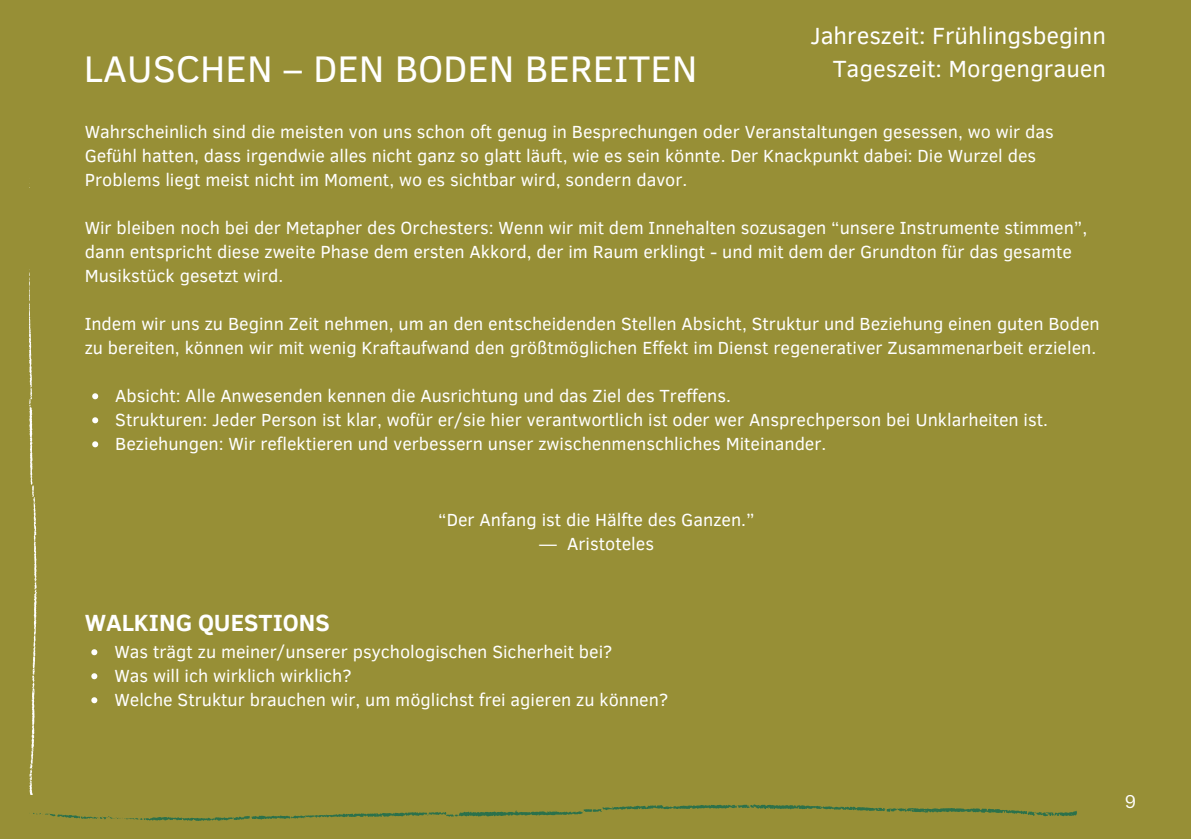
<style>
.page{position:relative;width:1191px;height:839px;background:#fff}
.page>*{position:absolute;margin:0;border:0;box-sizing:border-box;transform-origin:0 0}
.t1{font:38px "Clear Sans";color:#fff}
.t2{font:24px/33px "Clear Sans";color:#fff;text-align:right}
.t3{font:700 24px "Clear Sans";color:#fff}
.t4{font:18px/24px "Clear Sans";color:#fff}
.t5{font:18px "Canva Sans";color:#fff}
</style>
<div class="page">
<div style="left:0;top:0;width:1191px;height:838px;background:#978f36"></div>
<svg style="left:33px;top:804px;width:1043px;height:16px"></svg>
<svg style="left:29px;top:269px;width:8px;height:526px"></svg>
<svg style="left:92px;top:393px;width:6px;height:6px"></svg>
<svg style="left:92px;top:417px;width:6px;height:6px"></svg>
<svg style="left:92px;top:441px;width:6px;height:6px"></svg>
<svg style="left:91px;top:649px;width:6px;height:6px"></svg>
<svg style="left:91px;top:673px;width:6px;height:6px"></svg>
<svg style="left:91px;top:697px;width:6px;height:6px"></svg>
<h3 class="t1" style="left:84px;top:41px;width:615px">LAUSCHEN – DEN BODEN BEREITEN</h3>
<p class="t2" style="left:810px;top:18px;width:297px">Jahreszeit: Frühlingsbeginn<br>Tageszeit: Morgengrauen</p>
<h1 class="t4" style="left:85px;top:119px;width:971px">Wahrscheinlich sind die meisten von uns schon oft genug in Besprechungen oder Veranstaltungen gesessen, wo wir das<br>Gefühl hatten, dass irgendwie alles nicht ganz so glatt läuft, wie es sein könnte. Der Knackpunkt dabei: Die Wurzel des<br>Problems liegt meist nicht im Moment, wo es sichtbar wird, sondern davor.</h1>
<p class="t4" style="left:85px;top:215px;width:1004px">Wir bleiben noch bei der Metapher des Orchesters: Wenn wir mit dem Innehalten sozusagen “unsere Instrumente stimmen”, dann entspricht diese zweite Phase dem ersten Akkord, der im Raum erklingt - und mit dem der Grundton für das gesamte<br>Musikstück gesetzt wird.</p>
<p class="t4" style="left:85px;top:311px;width:1017px">Indem wir uns zu Beginn Zeit nehmen, um an den entscheidenden Stellen Absicht, Struktur und Beziehung einen guten Boden zu bereiten, können wir mit wenig Kraftaufwand den größtmöglichen Effekt im Dienst regenerativer Zusammenarbeit erzielen.</p>
<p class="t4" style="left:115px;top:383px;width:617px">Absicht: Alle Anwesenden kennen die Ausrichtung und das Ziel des Treffens.</p>
<p class="t4" style="left:115px;top:407px;width:934px">Strukturen: Jeder Person ist klar, wofür er/sie hier verantwortlich ist oder wer Ansprechperson bei Unklarheiten ist.</p>
<p class="t4" style="left:115px;top:431px;width:713px">Beziehungen: Wir reflektieren und verbessern unser zwischenmenschliches Miteinander.</p>
<p class="t4" style="left:438px;top:506px;width:318px">“Der Anfang ist die Hälfte des Ganzen.”</p>
<p class="t4" style="left:539px;top:530px;width:117px">― Aristoteles</p>
<p class="t3" style="left:85px;top:605px;width:247px">WALKING QUESTIONS</p>
<p class="t4" style="left:114px;top:639px;width:500px">Was trägt zu meiner/unserer psychologischen Sicherheit bei?</p>
<p class="t4" style="left:114px;top:663px;width:239px">Was will ich wirklich wirklich?</p>
<h2 class="t4" style="left:114px;top:687px;width:555px">Welche Struktur brauchen wir, um möglichst frei agieren zu können?</h2>
<p class="t5" style="left:1125px;top:788px;width:13px">9</p>
</div>
